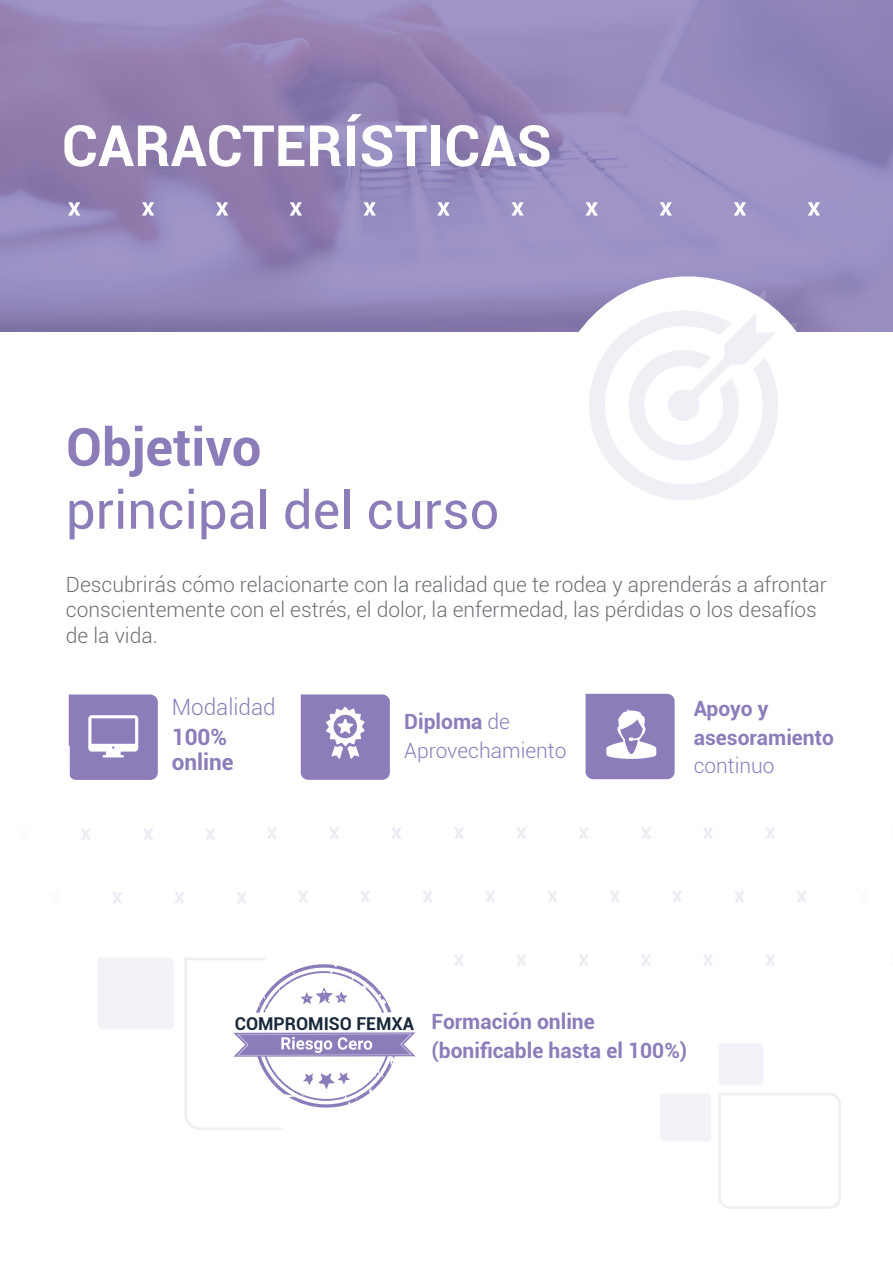
<style>
.page{position:relative;width:893px;height:1263px;background:#fff}
.page>*{position:absolute;margin:0;border:0;box-sizing:border-box;transform-origin:0 0}
.t1{font:700 57px "Roboto";color:#fff}
.t2{font:52.5px "Roboto";color:#8c7dba}
.t3{font:700 52.5px "Roboto";color:#8c7dba}
.t4{font:700 22.5px/25.5px "Roboto";color:#8c7dba}
.t5{font:300 22.5px "Roboto";color:#8c7dba}
.t6{font:300 21px/25.5px "Roboto";color:#6c7075}
.t7{font:700 21px/28.5px "Roboto";color:#8c7dba}
.t8{font:300 21px/28.5px "Roboto";color:#8c7dba}
.t9{font:700 17.7px "Roboto";color:#19283b}
.s1{font-weight:700}
</style>
<div class="page">
<svg style="left:0;top:0;width:893px;height:332px;background:#9587b9"></svg>
<svg style="left:68px;top:202px;width:12px;height:14px"></svg>
<svg style="left:142px;top:202px;width:12px;height:14px"></svg>
<svg style="left:216px;top:202px;width:12px;height:14px"></svg>
<svg style="left:290px;top:202px;width:12px;height:14px"></svg>
<svg style="left:363px;top:202px;width:13px;height:14px"></svg>
<svg style="left:437px;top:202px;width:13px;height:14px"></svg>
<svg style="left:585px;top:202px;width:13px;height:14px"></svg>
<svg style="left:511px;top:202px;width:13px;height:14px"></svg>
<svg style="left:808px;top:202px;width:12px;height:14px"></svg>
<svg style="left:734px;top:202px;width:12px;height:14px"></svg>
<svg style="left:660px;top:202px;width:12px;height:14px"></svg>
<svg style="left:69px;top:694px;width:89px;height:86px;background:#998cc2"></svg>
<svg style="left:586px;top:694px;width:89px;height:85px;background:#9c90c4"></svg>
<svg style="left:301px;top:694px;width:89px;height:86px;background:#9b8dc2"></svg>
<div style="left:719px;top:1044px;width:44px;height:41px;background:#f3f2f8"></div>
<svg style="left:660px;top:1093px;width:181px;height:116px"></svg>
<div style="left:553px;top:276px;width:269px;height:270px;background:#fff;border-radius:50%"></div>
<svg style="left:589px;top:290px;width:210px;height:210px"></svg>
<div style="left:668px;top:389px;width:31px;height:32px;background:#efeff5;border-radius:50%"></div>
<svg style="left:766px;top:955px;width:9px;height:11px"></svg>
<svg style="left:703px;top:955px;width:10px;height:11px"></svg>
<svg style="left:641px;top:955px;width:10px;height:11px"></svg>
<svg style="left:579px;top:955px;width:9px;height:11px"></svg>
<svg style="left:766px;top:827px;width:9px;height:12px"></svg>
<svg style="left:703px;top:827px;width:10px;height:12px"></svg>
<svg style="left:641px;top:827px;width:10px;height:12px"></svg>
<svg style="left:579px;top:827px;width:9px;height:12px"></svg>
<svg style="left:517px;top:955px;width:9px;height:11px"></svg>
<svg style="left:517px;top:827px;width:9px;height:12px"></svg>
<svg style="left:797px;top:891px;width:10px;height:11px"></svg>
<svg style="left:735px;top:891px;width:9px;height:11px"></svg>
<svg style="left:672px;top:891px;width:10px;height:11px"></svg>
<svg style="left:548px;top:891px;width:9px;height:11px"></svg>
<svg style="left:610px;top:891px;width:10px;height:11px"></svg>
<svg style="left:454px;top:955px;width:10px;height:11px"></svg>
<svg style="left:392px;top:827px;width:9px;height:12px"></svg>
<svg style="left:454px;top:827px;width:10px;height:12px"></svg>
<svg style="left:330px;top:827px;width:9px;height:12px"></svg>
<svg style="left:267px;top:827px;width:10px;height:12px"></svg>
<svg style="left:360px;top:891px;width:10px;height:11px"></svg>
<svg style="left:423px;top:891px;width:10px;height:11px"></svg>
<svg style="left:485px;top:891px;width:10px;height:11px"></svg>
<svg style="left:298px;top:891px;width:10px;height:11px"></svg>
<svg style="left:206px;top:829px;width:9px;height:11px"></svg>
<svg style="left:144px;top:829px;width:9px;height:11px"></svg>
<svg style="left:81px;top:829px;width:10px;height:11px"></svg>
<svg style="left:237px;top:892px;width:10px;height:11px"></svg>
<svg style="left:175px;top:892px;width:9px;height:11px"></svg>
<svg style="left:112px;top:892px;width:10px;height:11px"></svg>
<div style="left:98px;top:958px;width:76px;height:71px;background:#f3f2f8"></div>
<svg style="left:184px;top:958px;width:231px;height:172px"></svg>
<h1 class="t1" style="left:62px;top:106px;width:492px">CARACTERÍSTICAS</h1>
<h2 class="t3" style="left:66px;top:410px;width:197px">Objetivo</h2>
<h2 class="t2" style="left:66px;top:473px;width:435px">principal del curso</h2>
<p class="t6" style="left:66px;top:571px;width:762px">Descubrirás cómo relacionarte con la realidad que te rodea y aprenderás a afrontar conscientemente con el estrés, el dolor, la enfermedad, las pérdidas o los desafíos de la vida.</p>
<p class="t5" style="left:172px;top:691px;width:105px">Modalidad</p>
<p class="t4" style="left:172px;top:723px;width:63px">100% online</p>
<p class="t8" style="left:404px;top:707px;width:164px"><span class="s1">Diploma</span> de<br>Aprovechamiento</p>
<p class="t7" style="left:694px;top:694px;width:142px">Apoyo y asesoramiento</p>
<p class="t8" style="left:694px;top:751px;width:82px">continuo</p>
<p class="t9" style="left:235px;top:1011px;width:181px">COMPROMISO FEMXA</p>
<p class="t7" style="left:432px;top:1006px;width:257px">Formación online (bonificable hasta el 100%)</p>
</div>
